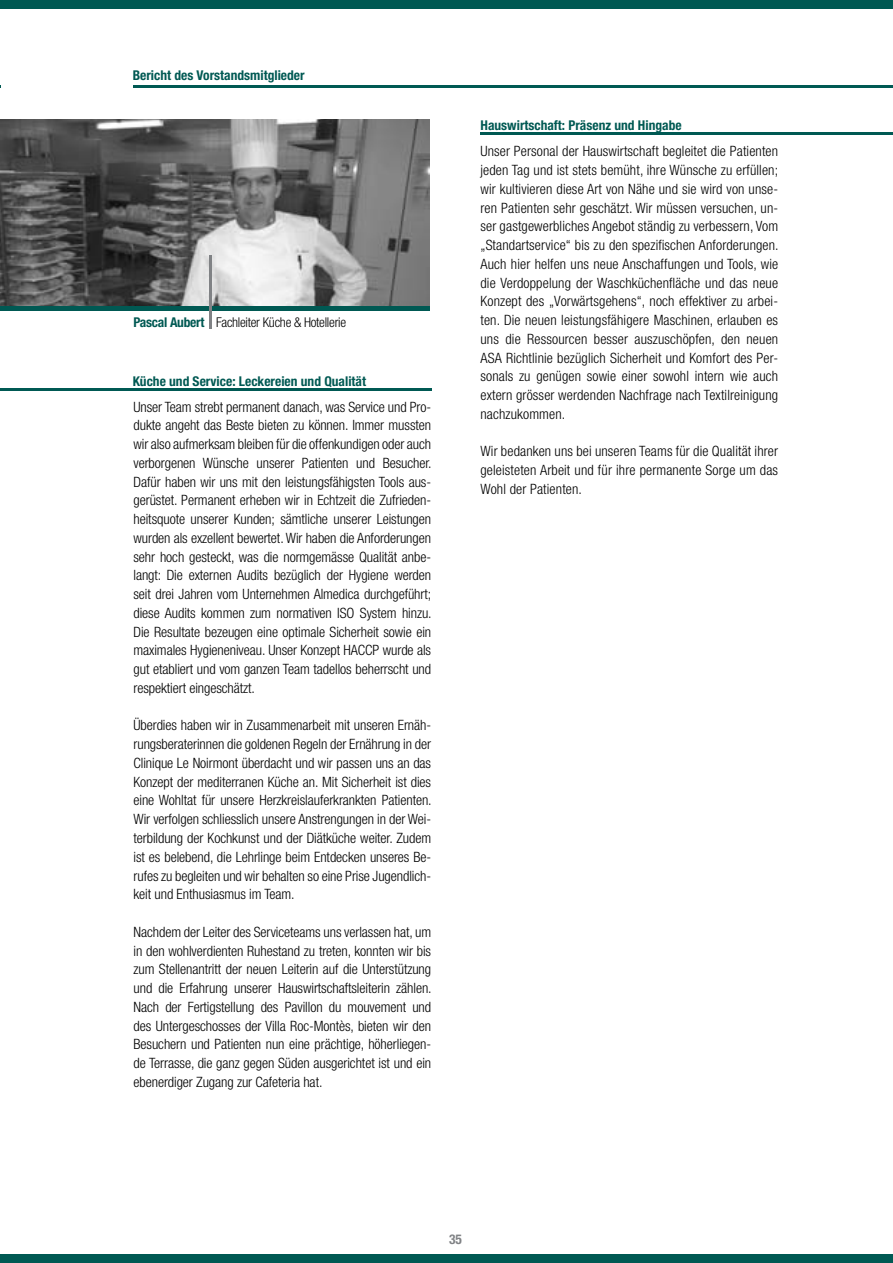
<style>
.page{position:relative;width:893px;height:1263px;background:#fff}
.page>*{position:absolute;margin:0;border:0;box-sizing:border-box;transform-origin:0 0}
.t1{font:300 condensed 14.25px/18.8px "Helvetica Neue LT";letter-spacing:-.005em;color:#000;text-align:justify}
.t2{font:700 condensed 13.5px "Helvetica Neue LT";color:#005953}
.t3{font:300 condensed 13.5px "Helvetica Neue LT";letter-spacing:-.02em;color:#000}
.t4{font:700 condensed 13.5px "Helvetica Neue LT";color:#808285}
.s1{font-weight:700;color:#005953}
</style>
<div class="page">
<img style="left:0;top:119px;width:429px;height:187px">
<div style="left:0;top:1254px;width:893px;height:9px;background:#005953"></div>
<hr style="left:133px;top:85px;width:760px;height:2px;background:#005953">
<div style="left:0;top:0;width:893px;height:9px;background:#005953"></div>
<hr style="left:0;top:389px;width:431px;height:2px;background:#005953">
<hr style="left:0;top:306px;width:429px;height:4px;background:#005953">
<hr style="left:209px;top:255px;width:2px;height:73px;background:#808285">
<hr style="left:480px;top:132px;width:413px;height:2px;background:#005953">
<p class="t2" style="left:133px;top:67px;width:174px">Bericht des Vorstandsmitglieder</p>
<p class="t3" style="left:134px;top:315px;width:214px"><span class="s1">Pascal Aubert</span> Fachleiter Küche &amp; Hotellerie</p>
<p class="t2" style="left:133px;top:373px;width:235px">Küche und Service: Leckereien und Qualität</p>
<p class="t1" style="left:134px;top:397px;width:300px">Unser Team strebt permanent danach, was Service und Pro&shy;dukte angeht das Beste bieten zu können. Immer mussten wir also aufmerksam bleiben für die offenkundigen oder auch verborgenen Wünsche unserer Patienten und Besucher.<br>Dafür haben wir uns mit den leistungsfähigsten Tools aus&shy;gerüstet. Permanent erheben wir in Echtzeit die Zufrieden&shy;heitsquote unserer Kunden; sämtliche unserer Leistungen wurden als exzellent bewertet. Wir haben die Anforderungen sehr hoch gesteckt, was die normgemässe Qualität anbe&shy;langt: Die externen Audits bezüglich der Hygiene werden seit drei Jahren vom Unternehmen Almedica durchgeführt; diese Audits kommen zum normativen ISO System hinzu.<br>Die Resultate bezeugen eine optimale Sicherheit sowie ein maximales Hygieneniveau. Unser Konzept HACCP wurde als gut etabliert und vom ganzen Team tadellos beherrscht und respektiert eingeschätzt.</p>
<p class="t1" style="left:134px;top:716px;width:300px">Überdies haben wir in Zusammenarbeit mit unseren Ernäh&shy;rungsberaterinnen die goldenen Regeln der Ernährung in der Clinique Le Noirmont überdacht und wir passen uns an das Konzept der mediterranen Küche an. Mit Sicherheit ist dies eine Wohltat für unsere Herzkreislauferkrankten Patienten.<br>Wir verfolgen schliesslich unsere Anstrengungen in der Wei&shy;terbildung der Kochkunst und der Diätküche weiter. Zudem ist es belebend, die Lehrlinge beim Entdecken unseres Be&shy;rufes zu begleiten und wir behalten so eine Prise Jugendlich&shy;keit und Enthusiasmus im Team.</p>
<p class="t1" style="left:134px;top:922px;width:300px">Nachdem der Leiter des Serviceteams uns verlassen hat, um in den wohlverdienten Ruhestand zu treten, konnten wir bis zum Stellenantritt der neuen Leiterin auf die Unterstützung und die Erfahrung unserer Hauswirtschaftsleiterin zählen.<br>Nach der Fertigstellung des Pavillon du mouvement und des Untergeschosses der Villa Roc-Montès, bieten wir den Besuchern und Patienten nun eine prächtige, höherliegen&shy;de Terrasse, die ganz gegen Süden ausgerichtet ist und ein ebenerdiger Zugang zur Cafeteria hat.</p>
<p class="t2" style="left:480px;top:117px;width:203px">Hauswirtschaft: Präsenz und Hingabe</p>
<p class="t1" style="left:480px;top:142px;width:300px">Unser Personal der Hauswirtschaft begleitet die Patienten jeden Tag und ist stets bemüht, ihre Wünsche zu erfüllen; wir kultivieren diese Art von Nähe und sie wird von unse&shy;ren Patienten sehr geschätzt. Wir müssen versuchen, un&shy;ser gastgewerbliches Angebot ständig zu verbessern, Vom „Standartservice“ bis zu den spezifischen Anforderungen.<br>Auch hier helfen uns neue Anschaffungen und Tools, wie die Verdoppelung der Waschküchenfläche und das neue Konzept des „Vorwärtsgehens“, noch effektiver zu arbei&shy;ten. Die neuen leistungsfähigere Maschinen, erlauben es uns die Ressourcen besser auszuschöpfen, den neuen ASA Richtlinie bezüglich Sicherheit und Komfort des Per&shy;sonals zu genügen sowie einer sowohl intern wie auch extern grösser werdenden Nachfrage nach Textilreinigung nachzukommen.</p>
<p class="t1" style="left:480px;top:442px;width:299px">Wir bedanken uns bei unseren Teams für die Qualität ihrer geleisteten Arbeit und für ihre permanente Sorge um das Wohl der Patienten.</p>
<p class="t4" style="left:449px;top:1231px;width:14px">35</p>
</div>
